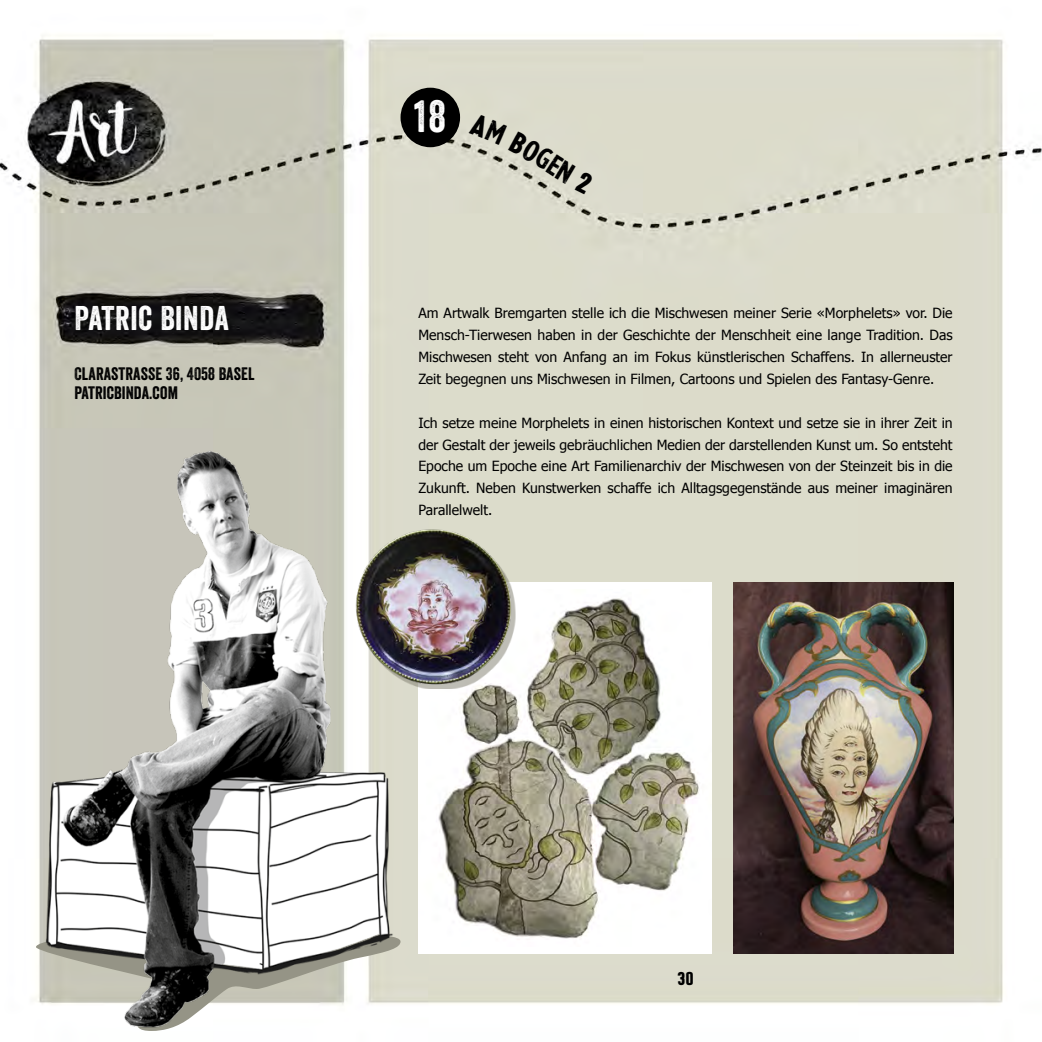
<style>
.page{position:relative;width:1042px;height:1042px;background:#fff}
.page>*{position:absolute;margin:0;border:0;box-sizing:border-box;transform-origin:0 0}
.t1{font:43.75px "Veneer";color:#fff}
.t2{font:33.25px "Veneer";letter-spacing:.02em;color:#fff}
.t3{font:17.5px/19.2px "Veneer";letter-spacing:.005em;color:#000}
.t4{font:15.75px "La Presse";color:#000}
.t5{font:14px/21.9px "Tahoma";color:#000;text-align:justify}
</style>
<div class="page">
<img style="left:0;top:35px;width:1042px;height:969px">
<img style="left:0;top:357px;width:445px;height:674px">
<div style="left:418px;top:582px;width:293px;height:371px;background:#fff"></div>
<img style="left:438px;top:598px;width:261px;height:341px">
<img style="left:734px;top:582px;width:219px;height:371px">
<img style="left:352px;top:521px;width:169px;height:179px">
<div style="left:400px;top:88px;width:60px;height:59px;background:#000;border-radius:50%"></div>
<div style="left:469px;top:114px;width:125px;height:80px;background:#dcdbcc"></div>
<h2 class="t2" style="left:74px;top:297px;width:156px">PATRIC BINDA</h2>
<p class="t3" style="left:74px;top:364px;width:182px">CLARASTRASSE 36, 4058 BASEL<br>PATRICBINDA.COM</p>
<h1 class="t1" style="left:414px;top:90px;width:33px">18</h1>
<p class="t5" style="left:418px;top:302px;width:536px">Am Artwalk Bremgarten stelle ich die Mischwesen meiner Serie «Morphelets» vor. Die Mensch-Tierwesen haben in der Geschichte der Menschheit eine lange Tradition. Das Mischwesen steht von Anfang an im Fokus künstlerischen Schaffens. In allerneuster Zeit begegnen uns Mischwesen in Filmen, Cartoons und Spielen des Fantasy-Genre.</p>
<p class="t5" style="left:418px;top:411px;width:536px">Ich setze meine Morphelets in einen historischen Kontext und setze sie in ihrer Zeit in der Gestalt der jeweils gebräuchlichen Medien der darstellenden Kunst um. So entsteht Epoche um Epoche eine Art Familienarchiv der Mischwesen von der Steinzeit bis in die Zukunft. Neben Kunstwerken schaffe ich Alltagsgegenstände aus meiner imaginären Parallelwelt.</p>
<p class="t4" style="left:677px;top:968px;width:17px">30</p>
</div>
